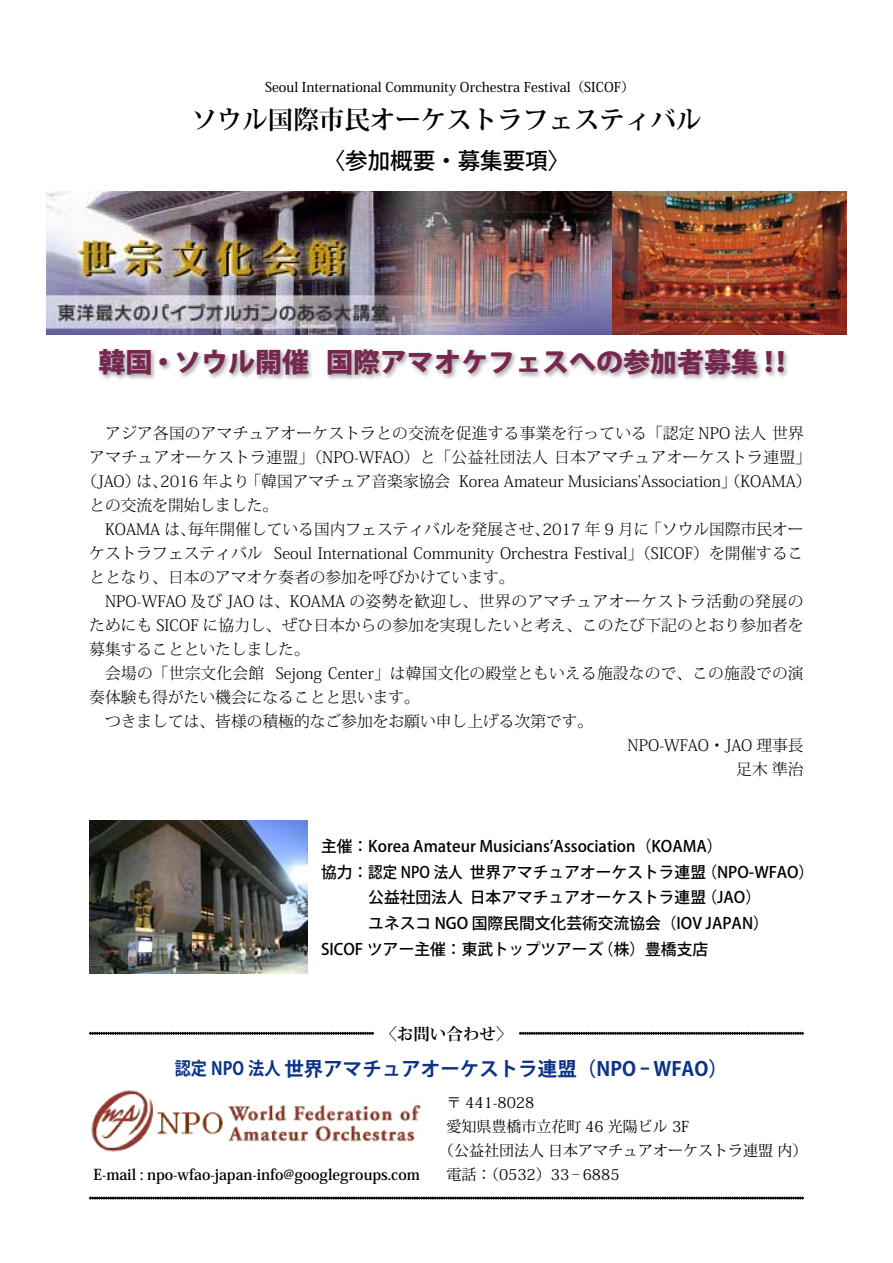
<style>
.page{position:relative;width:893px;height:1263px;background:#fff}
.page>*{position:absolute;margin:0;border:0;box-sizing:border-box;transform-origin:0 0}
.t1{font:800 27px "Koz Go Pro";color:#76264f}
.t2{font:700 25.5px "Koz Min Pro";color:#000}
.t3{font:500 22.5px "Koz Go Std";color:#000}
.t4{font:700 19.5px "Koz Go Pro";color:#0b3388}
.t5{font:700 16.5px "Koz Min Pro";color:#000}
.t6{font:300 15.75px "Koz Min Pro";color:#000}
.t7{font:500 15.75px/25.7px "Koz Go Pro";color:#000}
.t8{font:300 15.75px "Koz Min Pro";letter-spacing:.03em;color:#000}
.t9{font:300 15.75px "Koz Min Pro";letter-spacing:.02em;color:#000}
.t10{font:15px "Koz Min Pro";color:#000}
.t11{font:700 15px "Koz Min Pro";color:#000}
.t12{font:500 13.5px "Koz Min Pro";color:#000}
.s1{font-size:18px}
</style>
<div class="page">
<img style="left:91px;top:1090px;width:330px;height:63px">
<svg style="left:89px;top:1032px;width:715px;height:2px"></svg>
<svg style="left:89px;top:1197px;width:715px;height:2px"></svg>
<div style="left:374px;top:1020px;width:145px;height:26px;background:#fff"></div>
<img style="left:89px;top:821px;width:218px;height:153px">
<img style="left:47px;top:191px;width:565px;height:143px">
<img style="left:612px;top:191px;width:235px;height:143px">
<div style="left:96px;top:347px;width:695px;height:36px;background:#000;opacity:.4"></div>
<p class="t12" style="left:265px;top:78px;width:371px">Seoul International Community Orchestra Festival（SICOF）</p>
<h2 class="t2" style="left:191px;top:101px;width:512px">ソウル国際市民オーケストラフェスティバル</h2>
<h3 class="t3" style="left:323px;top:146px;width:249px">〈参加概要・募集要項〉</h3>
<h1 class="t1" style="left:98px;top:345px;width:697px">韓国・ソウル開催 国際アマオケフェスへの参加者募集！！</h1>
<p class="t6" style="left:89px;top:422px;width:716px">　アジア各国のアマチュアオーケストラとの交流を促進する事業を行っている「認定 NPO 法人 世界</p>
<p class="t9" style="left:89px;top:446px;width:723px">アマチュアオーケストラ連盟」（NPO-WFAO）と「公益社団法人 日本アマチュアオーケストラ連盟」</p>
<p class="t6" style="left:81px;top:470px;width:732px">（JAO）は、2016 年より「韓国アマチュア音楽家協会 Korea Amateur Musicians’Association」（KOAMA）</p>
<p class="t6" style="left:89px;top:494px;width:190px">との交流を開始しました。</p>
<p class="t6" style="left:89px;top:518px;width:716px">　KOAMA は、毎年開催している国内フェスティバルを発展させ、2017 年 9 月に「ソウル国際市民オー</p>
<p class="t6" style="left:89px;top:542px;width:716px">ケストラフェスティバル Seoul International Community Orchestra Festival」（SICOF）を開催するこ</p>
<p class="t6" style="left:89px;top:566px;width:427px">ととなり、日本のアマオケ奏者の参加を呼びかけています。</p>
<p class="t8" style="left:89px;top:590px;width:716px">　NPO-WFAO 及び JAO は、KOAMA の姿勢を歓迎し、世界のアマチュアオーケストラ活動の発展の</p>
<p class="t6" style="left:89px;top:614px;width:716px">ためにも SICOF に協力し、ぜひ日本からの参加を実現したいと考え、このたび下記のとおり参加者を</p>
<p class="t6" style="left:89px;top:638px;width:222px">募集することといたしました。</p>
<p class="t6" style="left:89px;top:662px;width:716px">　会場の「世宗文化会館 Sejong Center」は韓国文化の殿堂ともいえる施設なので、この施設での演</p>
<p class="t6" style="left:89px;top:686px;width:332px">奏体験も得がたい機会になることと思います。</p>
<p class="t6" style="left:89px;top:710px;width:505px">　つきましては、皆様の積極的なご参加をお願い申し上げる次第です。</p>
<p class="t6" style="left:628px;top:734px;width:178px">NPO-WFAO・JAO 理事長</p>
<p class="t6" style="left:736px;top:758px;width:69px">足木 準治</p>
<p class="t7" style="left:321px;top:834px;width:495px">主催：Korea Amateur Musicians’Association（KOAMA）<br>協力：認定 NPO 法人 世界アマチュアオーケストラ連盟（NPO-WFAO）　　　公益社団法人 日本アマチュアオーケストラ連盟（JAO）<br>　　　ユネスコ NGO 国際民間文化芸術交流協会（IOV JAPAN）SICOF ツアー主催：東武トップツアーズ（株）豊橋支店</p>
<p class="t5" style="left:380px;top:1021px;width:134px">〈お問い合わせ〉</p>
<p class="t4" style="left:175px;top:1056px;width:555px"><span class="s1">認定 NPO 法人</span>世界アマチュアオーケストラ連盟（NPO － WFAO）</p>
<p class="t11" style="left:94px;top:1164px;width:328px">E-mail : npo-wfao-japan-info@googlegroups.com</p>
<p class="t10" style="left:446px;top:1092px;width:89px">〒 441-8028</p>
<p class="t10" style="left:446px;top:1116px;width:244px">愛知県豊橋市立花町 46 光陽ビル 3F</p>
<p class="t10" style="left:439px;top:1140px;width:370px">（公益社団法人 日本アマチュアオーケストラ連盟 内）</p>
<p class="t10" style="left:446px;top:1164px;width:175px">電話：（0532）33 － 6885</p>
</div>
